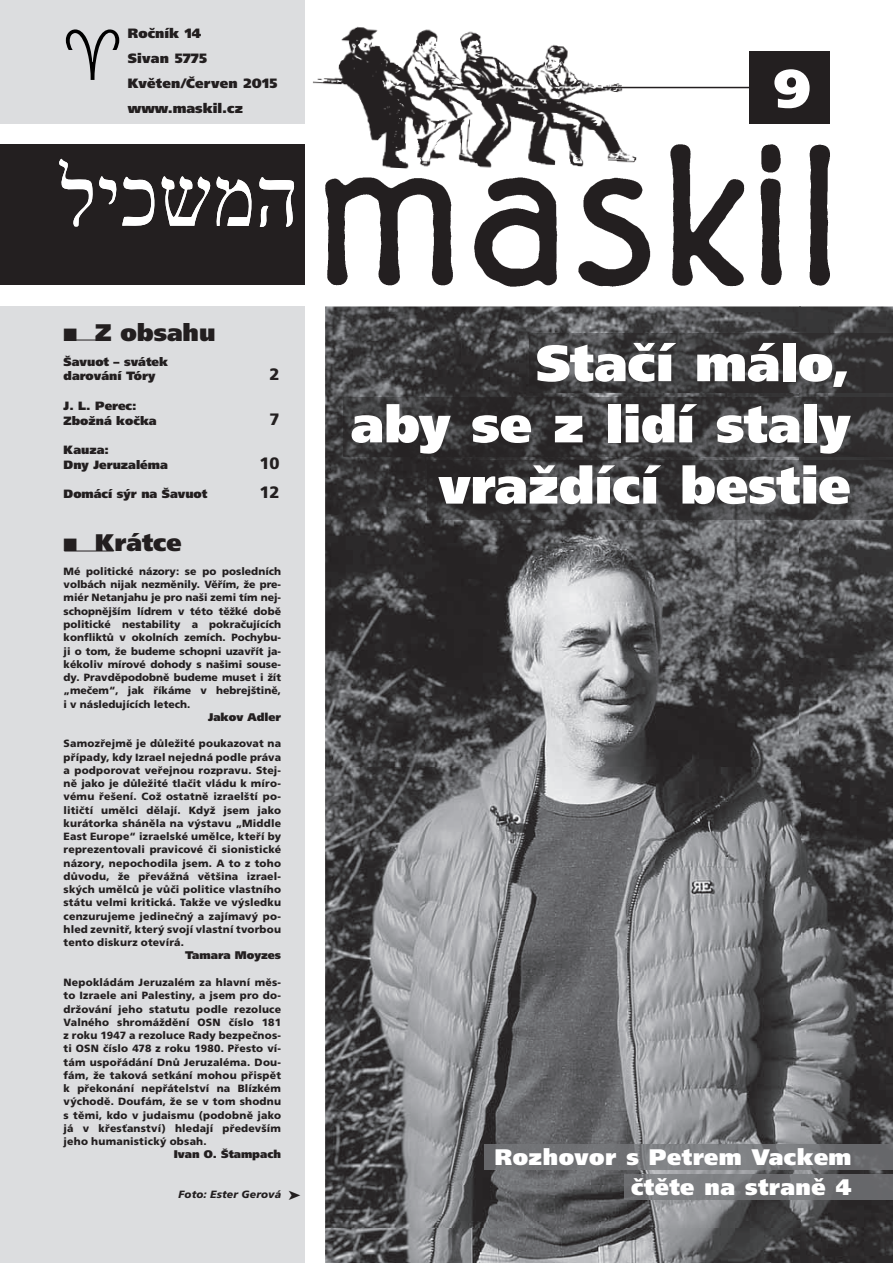
<style>
.page{position:relative;width:893px;height:1263px;background:#fff}
.page>*{position:absolute;margin:0;border:0;box-sizing:border-box;transform-origin:0 0}
.t1{font:900 54px "Frutiger CE";color:#fff}
.t2{font:900 51px/61.2px "Frutiger CE";color:#fff;text-align:right}
.t3{font:900 24px "Frutiger CE";color:#231f20}
.t4{font:900 22.5px/30px "Frutiger CE";letter-spacing:.02em;color:#fff;text-align:right}
.t5{font:900 16.5px "Frutiger CE";color:#231f20}
.t6{font:900 13.5px/24.9px "Frutiger CE";letter-spacing:.01em;color:#231f20}
.t7{font:900 12px/14.7px "Frutiger CE";color:#231f20}
.t8{font:900 11.1px "Frutiger CE";color:#231f20}
.t9{font:900 10.5px/13.2px "Frutiger CE";letter-spacing:.015em;color:#231f20;text-align:justify}
.t10{font:italic 900 10.5px "Frutiger CE";letter-spacing:.015em;color:#231f20}
</style>
<div class="page">
<img style="left:325px;top:306px;width:568px;height:957px">
<img style="left:325px;top:144px;width:505px;height:143px">
<div style="left:0;top:0;width:305px;height:123px;background:#dcdddf"></div>
<div style="left:0;top:306px;width:305px;height:957px;background:#dcdddf"></div>
<hr style="left:603px;top:87px;width:155px;height:1px;background:#231f20">
<img style="left:312px;top:26px;width:333px;height:148px">
<div style="left:749px;top:51px;width:81px;height:72px;background:#231f20"></div>
<div style="left:0;top:145px;width:305px;height:140px;background:#231f20"></div>
<svg style="left:59px;top:159px;width:235px;height:68px"></svg>
<svg style="left:66px;top:29px;width:53px;height:51px"></svg>
<hr style="left:64px;top:551px;width:50px;height:1px;background:#231f20">
<hr style="left:64px;top:340px;width:45px;height:1px;background:#231f20">
<img style="left:484px;top:1144px;width:409px;height:26px">
<img style="left:624px;top:1174px;width:269px;height:26px">
<img style="left:529px;top:334px;width:364px;height:58px">
<img style="left:343px;top:398px;width:550px;height:58px">
<img style="left:428px;top:461px;width:465px;height:58px">
<p class="t6" style="left:128px;top:22px;width:151px">Ročník 14<br>Sivan 5775<br>Květen/Červen 2015 www.maskil.cz</p>
<h1 class="t1" style="left:773px;top:67px;width:38px">9</h1>
<h3 class="t3" style="left:64px;top:323px;width:153px">■ Z obsahu</h3>
<p class="t7" style="left:64px;top:355px;width:106px">Šavuot – svátek darování Tóry</p>
<h3 class="t5" style="left:269px;top:368px;width:12px">2</h3>
<p class="t7" style="left:64px;top:399px;width:95px">J. L. Perec:<br>Zbožná kočka</p>
<h3 class="t5" style="left:269px;top:412px;width:12px">7</h3>
<p class="t7" style="left:64px;top:444px;width:106px">Kauza:<br>Dny Jeruzaléma</p>
<h3 class="t5" style="left:259px;top:457px;width:22px">10</h3>
<p class="t7" style="left:64px;top:488px;width:145px">Domácí sýr na Šavuot</p>
<h3 class="t5" style="left:259px;top:486px;width:22px">12</h3>
<h3 class="t3" style="left:64px;top:533px;width:120px">■ Krátce</h3>
<p class="t9" style="left:64px;top:565px;width:219px">Mé politické názory: se po posledních volbách nijak nezměnily. Věřím, že pre&shy;miér Netanjahu je pro naši zemi tím nej&shy;schopnějším lídrem v této těžké době politické nestability a pokračujících konfliktů v okolních zemích. Pochybu&shy;ji o tom, že budeme schopni uzavřít ja&shy;kékoliv mírové dohody s našimi souse&shy;dy. Pravděpodobně budeme muset i žít „mečem“, jak říkáme v hebrejštině, i v následujících letech.</p>
<p class="t8" style="left:208px;top:712px;width:74px">Jakov Adler</p>
<p class="t9" style="left:64px;top:738px;width:219px">Samozřejmě je důležité poukazovat na případy, kdy Izrael nejedná podle práva a podporovat veřejnou rozpravu. Stej&shy;ně jako je důležité tlačit vládu k míro&shy;vému řešení. Což ostatně izraelští po&shy;litičtí umělci dělají. Když jsem jako kurátorka sháněla na výstavu „Middle East Europe“ izraelské umělce, kteří by reprezentovali pravicové či sionistické názory, nepochodila jsem. A to z toho důvodu, že převážná většina izrael&shy;ských umělců je vůči politice vlastního státu velmi kritická. Takže ve výsledku cenzurujeme jedinečný a zajímavý po&shy;hled zevnitř, který svojí vlastní tvorbou tento diskurz otevírá.</p>
<p class="t8" style="left:185px;top:951px;width:98px">Tamara Moyzes</p>
<p class="t9" style="left:64px;top:977px;width:219px">Nepokládám Jeruzalém za hlavní měs&shy;to Izraele ani Palestiny, a jsem pro do&shy;držování jeho statutu podle rezoluce Valného shromáždění OSN číslo 181 z roku 1947 a rezoluce Rady bezpečnos&shy;ti OSN číslo 478 z roku 1980. Přesto ví&shy;tám uspořádání Dnů Jeruzaléma. Dou&shy;fám, že taková setkání mohou přispět k překonání nepřátelství na Blízkém východě. Doufám, že se v tom shodnu s těmi, kdo v judaismu (podobně jako já v křesťanství) hledají především jeho humanistický obsah.</p>
<p class="t8" style="left:174px;top:1150px;width:109px">Ivan O. Štampach</p>
<p class="t10" style="left:179px;top:1190px;width:124px">Foto: Ester Gerová ➤</p>
<h2 class="t2" style="left:351px;top:337px;width:501px">Stačí málo,<br>aby se z lidí staly vraždící bestie</h2>
<h3 class="t4" style="left:495px;top:1144px;width:358px">Rozhovor s Petrem Vackem čtěte na straně 4</h3>
</div>
